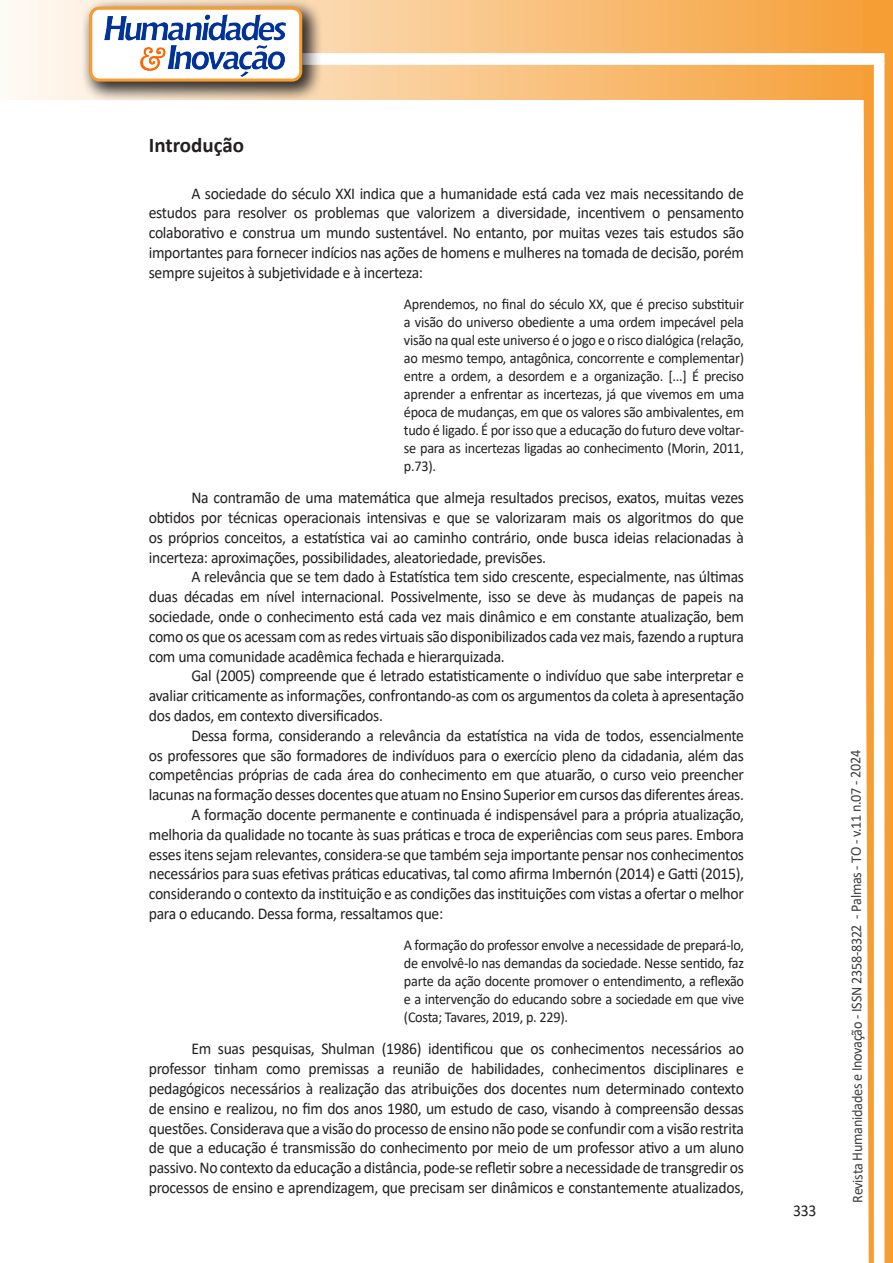
<style>
.page{position:relative;width:893px;height:1263px;background:#fff}
.page>*{position:absolute;margin:0;border:0;box-sizing:border-box;transform-origin:0 0}
.Titulo_2{font:700 21px "Calibri";color:#231f20}
.texto{font:16.5px/19.8px "Calibri";letter-spacing:-.02em;color:#231f20;text-align:justify;scale:.95 1}
.citacao{font:15px/18px "Calibri";letter-spacing:-.02em;color:#231f20;text-align:justify;scale:.95 1}
.t1{font:15px "Calibri";letter-spacing:-.025em;color:#3e3e3f;scale:.95 1}
</style>
<div class="page">
<svg style="left:5px;top:0;width:858px;height:100px;background:#f9c484"></svg>
<div style="left:302px;top:53px;width:582px;height:12px;background:#fff;border:2px solid #fff"></div>
<svg style="left:863px;top:0;width:30px;height:1263px"></svg>
<div style="left:81px;top:0;width:241px;height:102px;background:#231f20;opacity:.75"></div>
<div style="left:91px;top:8px;width:210px;height:72px;background:#fff;border-radius:9px"></div>
<img style="left:104px;top:14px;width:181px;height:62px">
<div style="left:89px;top:7px;width:213px;height:75px;border:3px solid #f69e34;border-radius:9px"></div>
<p class="Titulo_2" style="left:149px;top:130px;width:97px">Introdução</p>
<p class="texto" style="left:149px;top:183px;width:628px;text-indent:43px">A sociedade do século XXI indica que a humanidade está cada vez mais necessitando de estudos para resolver os problemas que valorizem a diversidade, incentivem o pensamento colaborativo e construa um mundo sustentável. No entanto, por muitas vezes tais estudos são importantes para fornecer indícios nas ações de homens e mulheres na tomada de decisão, porém sempre sujeitos à subjetividade e à incerteza:</p>
<p class="citacao" style="left:404px;top:294px;width:360px">Aprendemos, no final do século XX, que é preciso substituir a visão do universo obediente a uma ordem impecável pela visão na qual este universo é o jogo e o risco dialógica (relação, ao mesmo tempo, antagônica, concorrente e complementar) entre a ordem, a desordem e a organização. [...] É preciso aprender a enfrentar as incertezas, já que vivemos em uma época de mudanças, em que os valores são ambivalentes, em tudo é ligado. É por isso que a educação do futuro deve voltar&shy;se para as incertezas ligadas ao conhecimento (Morin, 2011, p.73).</p>
<p class="texto" style="left:149px;top:487px;width:628px;text-indent:43px">Na contramão de uma matemática que almeja resultados precisos, exatos, muitas vezes obtidos por técnicas operacionais intensivas e que se valorizaram mais os algoritmos do que os próprios conceitos, a estatística vai ao caminho contrário, onde busca ideias relacionadas à incerteza: aproximações, possibilidades, aleatoriedade, previsões.</p>
<p class="texto" style="left:149px;top:567px;width:628px;text-indent:43px">A relevância que se tem dado à Estatística tem sido crescente, especialmente, nas últimas duas décadas em nível internacional. Possivelmente, isso se deve às mudanças de papeis na sociedade, onde o conhecimento está cada vez mais dinâmico e em constante atualização, bem como os que os acessam com as redes virtuais são disponibilizados cada vez mais, fazendo a ruptura com uma comunidade acadêmica fechada e hierarquizada.</p>
<p class="texto" style="left:149px;top:666px;width:628px;text-indent:43px">Gal (2005) compreende que é letrado estatisticamente o indivíduo que sabe interpretar e avaliar criticamente as informações, confrontando-as com os argumentos da coleta à apresentação dos dados, em contexto diversificados.</p>
<p class="texto" style="left:149px;top:725px;width:628px;text-indent:43px">Dessa forma, considerando a relevância da estatística na vida de todos, essencialmente os professores que são formadores de indivíduos para o exercício pleno da cidadania, além das competências próprias de cada área do conhecimento em que atuarão, o curso veio preencher lacunas na formação desses docentes que atuam no Ensino Superior em cursos das diferentes áreas.</p>
<p class="texto" style="left:149px;top:804px;width:628px;text-indent:43px">A formação docente permanente e continuada é indispensável para a própria atualização, melhoria da qualidade no tocante às suas práticas e troca de experiências com seus pares. Embora esses itens sejam relevantes, considera-se que também seja importante pensar nos conhecimentos necessários para suas efetivas práticas educativas, tal como afirma Imbernón (2014) e Gatti (2015), considerando o contexto da instituição e as condições das instituições com vistas a ofertar o melhor para o educando. Dessa forma, ressaltamos que:</p>
<p class="citacao" style="left:404px;top:935px;width:360px">A formação do professor envolve a necessidade de prepará-lo, de envolvê-lo nas demandas da sociedade. Nesse sentido, faz parte da ação docente promover o entendimento, a reflexão e a intervenção do educando sobre a sociedade em que vive (Costa; Tavares, 2019, p. 229).</p>
<p class="texto" style="left:149px;top:1038px;width:628px;text-indent:43px">Em suas pesquisas, Shulman (1986) identificou que os conhecimentos necessários ao professor tinham como premissas a reunião de habilidades, conhecimentos disciplinares e pedagógicos necessários à realização das atribuições dos docentes num determinado contexto de ensino e realizou, no fim dos anos 1980, um estudo de caso, visando à compreensão dessas questões. Considerava que a visão do processo de ensino não pode se confundir com a visão restrita de que a educação é transmissão do conhecimento por meio de um professor ativo a um aluno passivo. No contexto da educação a distância, pode-se refletir sobre a necessidade de transgredir os processos de ensino e aprendizagem, que precisam ser dinâmicos e constantemente atualizados,</p>
<p class="texto" style="left:793px;top:1200px;width:26px">333</p>
<p class="t1" style="left:846px;top:1203px;width:478px;rotate:-90deg">Revista Humanidades e Inovação - ISSN 2358-8322 - Palmas - TO - v.11 n.07 - 2024</p>
</div>
